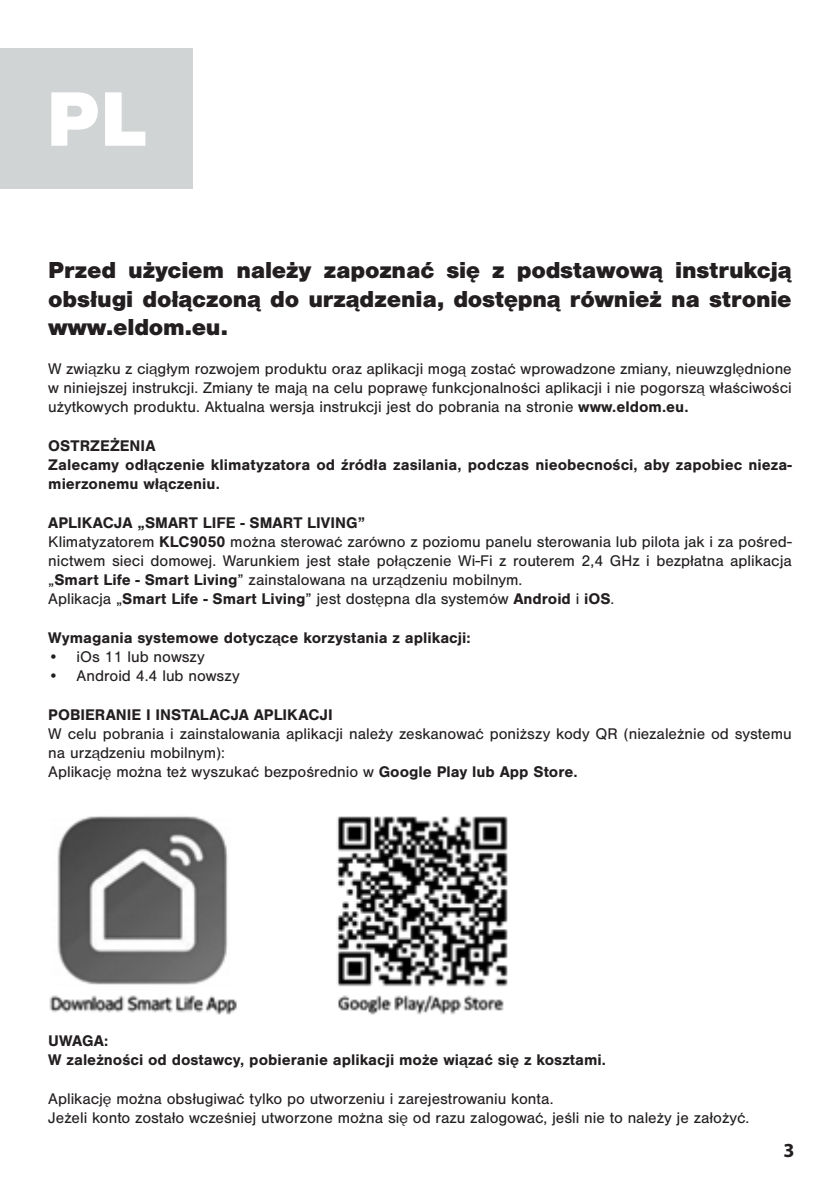
<style>
.page{position:relative;width:840px;height:1191px;background:#fff}
.page>*{position:absolute;margin:0;border:0;box-sizing:border-box;transform-origin:0 0}
.t1{font:900 80px "Nimbus San";color:#fff}
.t2{font:900 24px/28.8px "Nimbus San";letter-spacing:-.01em;color:#231f20;text-align:justify}
.t3{font:700 20px "Myriad Pro";color:#231f20}
.NORM{font:16px/19.2px "Nimbus San";color:#231f20;text-align:justify}
.KROPKI{font:16px/19.2px "Nimbus San";color:#231f20}
.KROPKI-2{font:700 16px/19.2px "Nimbus San";color:#231f20}
.NORM-2{font:700 16px "Nimbus San";color:#231f20}
.OSTRZEŻENIA{font:700 16px "Nimbus San";color:#231f20}
.s1{font-weight:700}
</style>
<div class="page">
<div style="left:0;top:48px;width:193px;height:141px;background:#d1d4d4"></div>
<img style="left:49px;top:816px;width:459px;height:199px">
<p class="t1" style="left:46px;top:73px;width:102px">PL</p>
<p class="t2" style="left:48px;top:255px;width:744px">Przed użyciem należy zapoznać się z podstawową instrukcją obsługi dołączoną do urządzenia, dostępną również na stronie www.eldom.eu.</p>
<p class="NORM" style="left:48px;top:359px;width:744px">W związku z ciągłym rozwojem produktu oraz aplikacji mogą zostać wprowadzone zmiany, nieuwzględnione w niniejszej instrukcji. Zmiany te mają na celu poprawę funkcjonalności aplikacji i nie pogorszą właściwości użytkowych produktu. Aktualna wersja instrukcji jest do pobrania na stronie <span class="s1">www.eldom.eu.</span></p>
<p class="OSTRZEŻENIA" style="left:48px;top:436px;width:109px">OSTRZEŻENIA</p>
<p class="KROPKI-2" style="left:48px;top:455px;width:744px">Zalecamy odłączenie klimatyzatora od źródła zasilania, podczas nieobecności, aby zapobiec nieza&shy;mierzonemu włączeniu.</p>
<p class="NORM-2" style="left:48px;top:513px;width:318px">APLIKACJA „SMART LIFE - SMART LIVING”</p>
<p class="NORM" style="left:48px;top:532px;width:744px">Klimatyzatorem <span class="s1">KLC9050</span> można sterować zarówno z poziomu panelu sterowania lub pilota jak i za pośred&shy;nictwem sieci domowej. Warunkiem jest stałe połączenie Wi-Fi z routerem 2,4 GHz i bezpłatna aplikacja „<span class="s1">Smart Life - Smart Living</span>” zainstalowana na urządzeniu mobilnym.</p>
<p class="NORM" style="left:48px;top:589px;width:567px">Aplikacja „<span class="s1">Smart Life - Smart Living</span>” jest dostępna dla systemów <span class="s1">Android</span> i <span class="s1">iOS</span>.</p>
<p class="KROPKI-2" style="left:48px;top:628px;width:423px">Wymagania systemowe dotyczące korzystania z aplikacji:</p>
<p class="KROPKI" style="left:48px;top:647px;width:158px">• iOs 11 lub nowszy</p>
<p class="KROPKI" style="left:48px;top:666px;width:193px">• Android 4.4 lub nowszy</p>
<p class="KROPKI-2" style="left:48px;top:705px;width:286px">POBIERANIE I INSTALACJA APLIKACJI</p>
<p class="KROPKI" style="left:48px;top:724px;width:744px">W celu pobrania i zainstalowania aplikacji należy zeskanować poniższy kody QR (niezależnie od systemu na urządzeniu mobilnym):</p>
<p class="KROPKI" style="left:48px;top:762px;width:530px">Aplikację można też wyszukać bezpośrednio w <span class="s1">Google Play lub App Store.</span></p>
<p class="KROPKI-2" style="left:48px;top:1031px;width:61px">UWAGA:</p>
<p class="KROPKI-2" style="left:48px;top:1050px;width:559px">W zależności od dostawcy, pobieranie aplikacji może wiązać się z kosztami.</p>
<p class="KROPKI" style="left:48px;top:1089px;width:506px">Aplikację można obsługiwać tylko po utworzeniu i zarejestrowaniu konta.</p>
<p class="KROPKI" style="left:48px;top:1108px;width:702px">Jeżeli konto zostało wcześniej utworzone można się od razu zalogować, jeśli nie to należy je założyć.</p>
<p class="t3" style="left:783px;top:1137px;width:13px">3</p>
</div>
